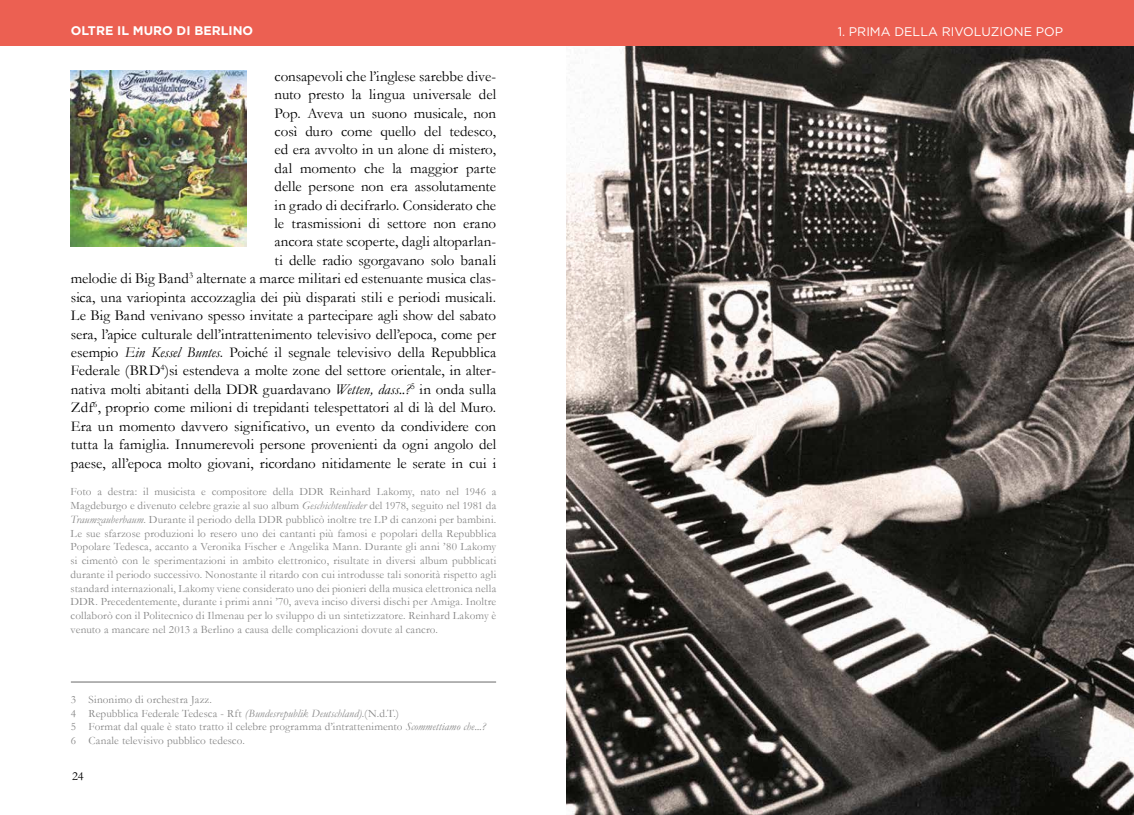
<style>
.page{position:relative;width:1134px;height:815px;background:#fff}
.page>*{position:absolute;margin:0;border:0;box-sizing:border-box;transform-origin:0 0}
.t1{font:15px/18.4px "Garamond";color:#000;text-align:right}
.t2{font:12.5px "Gotham";color:#fff}
.t3{font:700 12.5px "Gotham";color:#fff}
.t4{font:12.5px "Garamond";color:#000}
.t5{font:11.25px/13.8px "Garamond";letter-spacing:.01em;color:#878787}
.s1{font-style:italic}
</style>
<div class="page">
<div style="left:0;top:0;width:567px;height:46px;background:#ec6052"></div>
<div style="left:567px;top:0;width:567px;height:46px;background:#ec6052"></div>
<hr style="left:71px;top:681px;width:425px;height:2px;background:#878787">
<img style="left:71px;top:71px;width:175px;height:175px">
<img style="left:567px;top:46px;width:567px;height:769px">
<p class="t3" style="left:71px;top:23px;width:184px">OLTRE IL MURO DI BERLINO</p>
<p class="t1" style="left:71px;top:67px;width:427px">consapevoli che l’inglese sarebbe dive-<br>nuto presto la lingua universale del<br>Pop. Aveva un suono musicale, non<br>così duro come quello del tedesco,<br>ed era avvolto in un alone di mistero,<br>dal momento che la maggior parte<br>delle persone non era assolutamente<br>in grado di decifrarlo. Considerato che<br>le trasmissioni di settore non erano<br>ancora state scoperte, dagli altoparlan-<br>ti delle radio sgorgavano solo banali<br>melodie di Big Band<sup>3</sup> alternate a marce militari ed estenuante musica clas&shy;sica, una variopinta accozzaglia dei più disparati stili e periodi musicali.<br>Le Big Band venivano spesso invitate a partecipare agli show del sabato sera, l’apice culturale dell’intrattenimento televisivo dell’epoca, come per esempio <span class="s1">Ein Kessel Buntes</span>. Poiché il segnale televisivo della Repubblica Federale (BRD<sup>4</sup>)si estendeva a molte zone del settore orientale, in alter&shy;nativa molti abitanti della DDR guardavano <span class="s1">Wetten, dass..?</span><sup>5</sup> in onda sulla Zdf<sup>6</sup>, proprio come milioni di trepidanti telespettatori al di là del Muro.<br>Era un momento davvero significativo, un evento da condividere con tutta la famiglia. Innumerevoli persone provenienti da ogni angolo del paese, all’epoca molto giovani, ricordano nitidamente le serate in cui i</p>
<p class="t5" style="left:71px;top:485px;width:427px;text-align:justify">Foto a destra: il musicista e compositore della DDR Reinhard Lakomy, nato nel 1946 a Magdeburgo e divenuto celebre grazie al suo album <span class="s1">Geschichtenlieder</span> del 1978, seguito nel 1981 da <span class="s1">Traumzauberbaum</span>. Durante il periodo della DDR pubblicò inoltre tre LP di canzoni per bambini.<br>Le sue sfarzose produzioni lo resero uno dei cantanti più famosi e popolari della Repubblica Popolare Tedesca, accanto a Veronika Fischer e Angelika Mann. Durante gli anni ’80 Lakomy si cimentò con le sperimentazioni in ambito elettronico, risultate in diversi album pubblicati durante il periodo successivo. Nonostante il ritardo con cui introdusse tali sonorità rispetto agli standard internazionali, Lakomy viene considerato uno dei pionieri della musica elettronica nella DDR. Precedentemente, durante i primi anni ’70, aveva inciso diversi dischi per Amiga. Inoltre collaborò con il Politecnico di Ilmenau per lo sviluppo di un sintetizzatore. Reinhard Lakomy è venuto a mancare nel 2013 a Berlino a causa delle complicazioni dovute al cancro.</p>
<p class="t5" style="left:71px;top:692px;width:417px">3 Sinonimo di orchestra Jazz.<br>4 Repubblica Federale Tedesca - Rft <span class="s1">(Bundesrepublik Deutschland)</span>.(N.d.T.)<br>5 Format dal quale è stato tratto il celebre programma d’intrattenimento <span class="s1">Scommettiamo che...?<br></span>6 Canale televisivo pubblico tedesco.</p>
<p class="t4" style="left:72px;top:769px;width:13px">24</p>
<p class="t2" style="left:838px;top:25px;width:227px">1. PRIMA DELLA RIVOLUZIONE POP</p>
</div>
